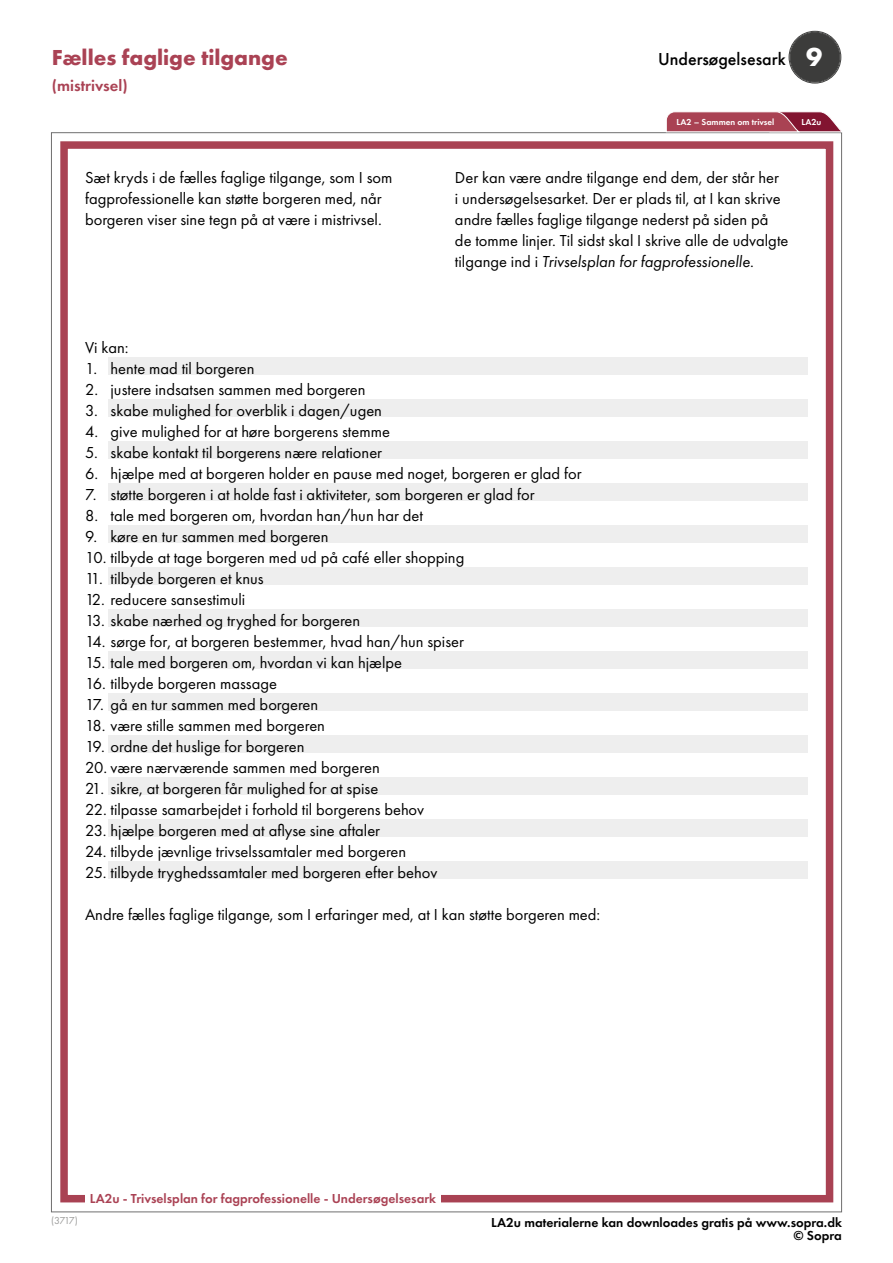
<style>
.page{position:relative;width:893px;height:1263px;background:#fff}
.page>*{position:absolute;margin:0;border:0;box-sizing:border-box;transform-origin:0 0}
.t1{font:700 27px "Futura PT";color:#fff}
.H1_sideoverskrift{font:700 22.5px "Futura PT";color:#aa4254}
.H1_tal{font:500 18px "Futura PT";color:#000}
.normal{font:16.5px/21px "Futura PT Book 2";color:#000}
.afkrydsning_kopi{font:16.5px "Futura PT Book 2";color:#000}
.H2_sideoverskrift{font:600 16.5px "Futura PT";color:#aa4254}
.t2{font:600 13.5px/13px "Futura PT";color:#000;text-align:right}
.t3{font:600 13.5px "Futura PT";color:#aa4254}
.t4{font:10.5px "Futura PT Book 2";color:#9d9d9c}
.t5{font:600 9px "Futura PT";color:#fff}
.s1{font-family:"Futura PT";font-style:italic}
</style>
<div class="page">
<div style="left:108px;top:357px;width:700px;height:18px;background:#eee"></div>
<div style="left:108px;top:483px;width:700px;height:18px;background:#eee"></div>
<div style="left:108px;top:609px;width:700px;height:18px;background:#eee"></div>
<div style="left:108px;top:735px;width:700px;height:18px;background:#eee"></div>
<div style="left:108px;top:861px;width:700px;height:18px;background:#eee"></div>
<div style="left:108px;top:399px;width:700px;height:18px;background:#eee"></div>
<div style="left:108px;top:525px;width:700px;height:18px;background:#eee"></div>
<div style="left:108px;top:651px;width:700px;height:18px;background:#eee"></div>
<div style="left:108px;top:777px;width:700px;height:18px;background:#eee"></div>
<div style="left:108px;top:441px;width:700px;height:18px;background:#eee"></div>
<div style="left:108px;top:567px;width:700px;height:18px;background:#eee"></div>
<div style="left:108px;top:693px;width:700px;height:18px;background:#eee"></div>
<div style="left:108px;top:819px;width:700px;height:18px;background:#eee"></div>
<div style="left:60px;top:141px;width:773px;height:1061px;border:8px solid #a94253"></div>
<svg style="left:666px;top:111px;width:175px;height:21px;background:#ad5565"></svg>
<div style="left:86px;top:1188px;width:355px;height:22px;background:#fff"></div>
<div style="left:789px;top:32px;width:51px;height:51px;background:#3c3c3b;border-radius:50%"></div>
<div style="left:789px;top:31px;width:52px;height:52px;border:1px solid #3c3c3b;border-radius:50%"></div>
<div style="left:790px;top:32px;width:50px;height:50px;border:1px solid #3c3c3b;border-radius:50%"></div>
<h1 class="H1_sideoverskrift" style="left:52px;top:43px;width:237px">Fælles faglige tilgange</h1>
<h2 class="H2_sideoverskrift" style="left:52px;top:75px;width:77px">(mistrivsel)</h2>
<h1 class="H1_tal" style="left:658px;top:48px;width:129px">Undersøgelsesark</h1>
<h1 class="t1" style="left:806px;top:40px;width:18px">9</h1>
<p class="t5" style="left:676px;top:116px;width:99px">LA2 – Sammen om trivsel</p>
<p class="t5" style="left:801px;top:116px;width:22px">LA2u</p>
<p class="normal" style="left:85px;top:167px;width:309px">Sæt kryds i de fælles faglige tilgange, som I som fagprofessionelle kan støtte borgeren med, når borgeren viser sine tegn på at være i mistrivsel.</p>
<p class="normal" style="left:455px;top:167px;width:335px">Der kan være andre tilgange end dem, der står her<br>i undersøgelsesarket. Der er plads til, at I kan skrive andre fælles faglige tilgange nederst på siden på de tomme linjer. Til sidst skal I skrive alle de udvalgte tilgange ind i <span class="s1">Trivselsplan for fagprofessionelle</span>.</p>
<p class="afkrydsning_kopi" style="left:85px;top:337px;width:45px">Vi kan:</p>
<p class="normal" style="left:85px;top:358px;width:171px">1. hente mad til borgeren</p>
<p class="normal" style="left:85px;top:379px;width:282px">2. justere indsatsen sammen med borgeren</p>
<p class="normal" style="left:85px;top:400px;width:298px">3. skabe mulighed for overblik i dagen/ugen</p>
<p class="normal" style="left:85px;top:421px;width:306px">4. give mulighed for at høre borgerens stemme</p>
<p class="normal" style="left:85px;top:442px;width:299px">5. skabe kontakt til borgerens nære relationer</p>
<p class="normal" style="left:85px;top:463px;width:498px">6. hjælpe med at borgeren holder en pause med noget, borgeren er glad for</p>
<p class="normal" style="left:85px;top:484px;width:451px">7. støtte borgeren i at holde fast i aktiviteter, som borgeren er glad for</p>
<p class="normal" style="left:85px;top:505px;width:339px">8. tale med borgeren om, hvordan han/hun har det</p>
<p class="normal" style="left:85px;top:526px;width:245px">9. køre en tur sammen med borgeren</p>
<p class="normal" style="left:85px;top:547px;width:381px">10. tilbyde at tage borgeren med ud på café eller shopping</p>
<p class="normal" style="left:85px;top:568px;width:180px">11. tilbyde borgeren et knus</p>
<p class="normal" style="left:85px;top:589px;width:162px">12. reducere sansestimuli</p>
<p class="normal" style="left:85px;top:610px;width:277px">13. skabe nærhed og tryghed for borgeren</p>
<p class="normal" style="left:85px;top:631px;width:380px">14. sørge for, at borgeren bestemmer, hvad han/hun spiser</p>
<p class="normal" style="left:85px;top:652px;width:319px">15. tale med borgeren om, hvordan vi kan hjælpe</p>
<p class="normal" style="left:85px;top:673px;width:193px">16. tilbyde borgeren massage</p>
<p class="normal" style="left:85px;top:694px;width:235px">17. gå en tur sammen med borgeren</p>
<p class="normal" style="left:85px;top:715px;width:241px">18. være stille sammen med borgeren</p>
<p class="normal" style="left:85px;top:736px;width:221px">19. ordne det huslige for borgeren</p>
<p class="normal" style="left:85px;top:757px;width:296px">20. være nærværende sammen med borgeren</p>
<p class="normal" style="left:85px;top:778px;width:295px">21. sikre, at borgeren får mulighed for at spise</p>
<p class="normal" style="left:85px;top:799px;width:341px">22. tilpasse samarbejdet i forhold til borgerens behov</p>
<p class="normal" style="left:85px;top:820px;width:297px">23. hjælpe borgeren med at aflyse sine aftaler</p>
<p class="normal" style="left:85px;top:841px;width:323px">24. tilbyde jævnlige trivselssamtaler med borgeren</p>
<p class="normal" style="left:85px;top:862px;width:354px">25. tilbyde tryghedssamtaler med borgeren efter behov</p>
<p class="afkrydsning_kopi" style="left:85px;top:904px;width:517px">Andre fælles faglige tilgange, som I erfaringer med, at I kan støtte borgeren med:</p>
<p class="t3" style="left:90px;top:1189px;width:348px">LA2u - Trivselsplan for fagprofessionelle - Undersøgelsesark</p>
<p class="t4" style="left:51px;top:1214px;width:28px">(3717)</p>
<p class="t2" style="left:491px;top:1215px;width:352px">LA2u materialerne kan downloades gratis på www.sopra.dk © Sopra</p>
</div>
